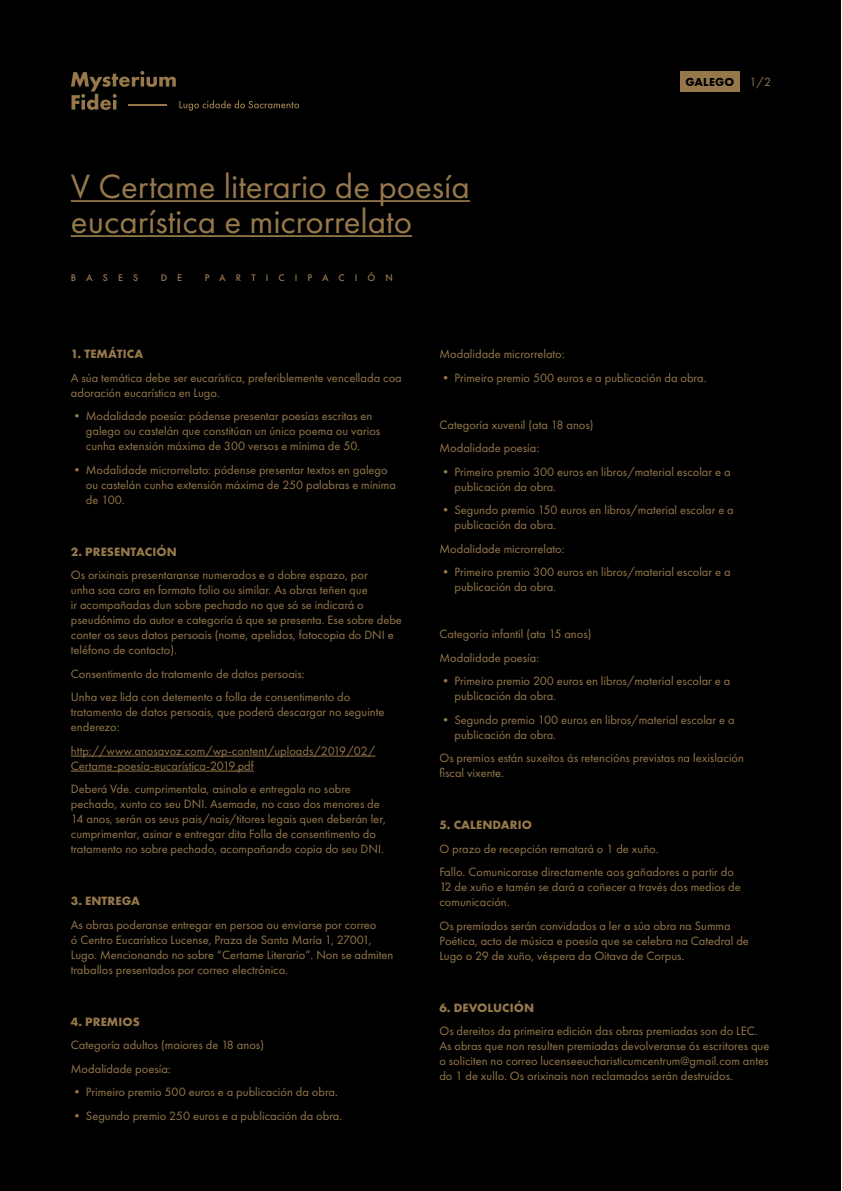
<style>
.page{position:relative;width:842px;height:1191px;background:#fff}
.page>*{position:absolute;margin:0;border:0;box-sizing:border-box;transform-origin:0 0}
.t1{font:35px/35px "Futura PT";color:#96784b}
.t2{font:12.5px/15px "Futura PT";color:#96784b}
.t3{font:700 12.5px "Futura PT";letter-spacing:.01em;color:#96784b}
.t4{font:700 12px "Futura PT";letter-spacing:.01em;color:#000}
.t5{font:500 10px "Futura PT";letter-spacing:1.01em;color:#96784b}
.s1{font-weight:400;font-size:12.5px;color:#96784b}
</style>
<div class="page">
<div style="left:0;top:0;width:841px;height:1190px;background:#000"></div>
<hr style="left:71px;top:756px;width:304px;height:1px;background:#96784b">
<hr style="left:71px;top:771px;width:183px;height:1px;background:#96784b">
<hr style="left:71px;top:200px;width:399px;height:2px;background:#96784b">
<hr style="left:71px;top:235px;width:341px;height:2px;background:#96784b">
<div style="left:680px;top:71px;width:60px;height:20px;background:#96784b"></div>
<svg style="left:71px;top:71px;width:228px;height:40px"></svg>
<h1 class="t1" style="left:71px;top:168px;width:401px">V Certame literario de poesía eucarística e microrrelato</h1>
<p class="t5" style="left:71px;top:271px;width:69px">BASES</p>
<p class="t5" style="left:161px;top:271px;width:23px">D E</p>
<p class="t5" style="left:205px;top:271px;width:190px">PARTICIPACIÓN</p>
<p class="t4" style="left:686px;top:74px;width:87px">GALEGO <span class="s1">1/2</span></p>
<p class="t3" style="left:71px;top:346px;width:74px">1. TEMÁTICA</p>
<p class="t2" style="left:71px;top:370px;width:332px">A súa temática debe ser eucarística, preferiblemente vencellada coa adoración eucarística en Lugo.</p>
<p class="t2" style="left:86px;top:408px;width:296px;text-indent:-15px">• Modalidade poesía: pódense presentar poesías escritas en galego ou castelán que constitúan un único poema ou varios cunha extensión máxima de 300 versos e mínima de 50.</p>
<p class="t2" style="left:86px;top:462px;width:312px;text-indent:-15px">• Modalidade microrrelato: pódense presentar textos en galego ou castelán cunha extensión máxima de 250 palabras e mínima de 100.</p>
<p class="t3" style="left:71px;top:543px;width:107px">2. PRESENTACIÓN</p>
<p class="t2" style="left:71px;top:567px;width:333px">Os orixinais presentaranse numerados e a dobre espazo, por<br>unha soa cara en formato folio ou similar. As obras teñen que<br>ir acompañadas dun sobre pechado no que só se indicará o pseudónimo do autor e categoría á que se presenta. Ese sobre debe conter os seus datos persoais (nome, apelidos, fotocopia do DNI e teléfono de contacto).</p>
<p class="t2" style="left:71px;top:662px;width:281px;line-height:23.5px">Consentimento do tratamento de datos persoais:<br>Unha vez lida con detemento a folla de consentimento do</p>
<p class="t2" style="left:71px;top:704px;width:315px">tratamento de datos persoais, que poderá descargar no seguinte enderezo:</p>
<p class="t2" style="left:71px;top:743px;width:306px">http://www.anosavoz.com/wp-content/uploads/2019/02/<br>Certame-poesía-eucarística-2019.pdf</p>
<p class="t2" style="left:71px;top:781px;width:316px">Deberá Vde. cumprimentala, asinala e entregala no sobre pechado, xunto co seu DNI. Asemade, no caso dos menores de 14 anos, serán os seus pais/nais/titores legais quen deberán ler, cumprimentar, asinar e entregar dita Folla de consentimento do tratamento no sobre pechado, acompañando copia do seu DNI.</p>
<p class="t3" style="left:71px;top:893px;width:71px">3. ENTREGA</p>
<p class="t2" style="left:71px;top:917px;width:324px">As obras poderanse entregar en persoa ou enviarse por correo<br>ó Centro Eucarístico Lucense, Praza de Santa María 1, 27001, Lugo. Mencionando no sobre “Certame Literario”. Non se admiten traballos presentados por correo electrónico.</p>
<p class="t3" style="left:71px;top:1013px;width:71px">4. PREMIOS</p>
<p class="t2" style="left:71px;top:1033px;width:195px;line-height:23.5px">Categoría adultos (maiores de 18 anos)<br>Modalidade poesía:</p>
<p class="t2" style="left:71px;top:1084px;width:269px">• Primeiro premio 500 euros e a publicación da obra.</p>
<p class="t2" style="left:71px;top:1108px;width:273px">• Segundo premio 250 euros e a publicación da obra.</p>
<p class="t2" style="left:439px;top:346px;width:127px">Modalidade microrrelato:</p>
<p class="t2" style="left:439px;top:370px;width:269px">• Primeiro premio 500 euros e a publicación da obra.</p>
<p class="t2" style="left:439px;top:413px;width:156px;line-height:23.5px">Categoría xuvenil (ata 18 anos)<br>Modalidade poesía:</p>
<p class="t2" style="left:454px;top:464px;width:278px;text-indent:-15px">• Primeiro premio 300 euros en libros/material escolar e a publicación da obra.</p>
<p class="t2" style="left:454px;top:502px;width:281px;text-indent:-15px">• Segundo premio 150 euros en libros/material escolar e a publicación da obra.</p>
<p class="t2" style="left:439px;top:541px;width:127px">Modalidade microrrelato:</p>
<p class="t2" style="left:454px;top:564px;width:278px;text-indent:-15px">• Primeiro premio 300 euros en libros/material escolar e a publicación da obra.</p>
<p class="t2" style="left:439px;top:622px;width:153px;line-height:23.5px">Categoría infantil (ata 15 anos)<br>Modalidade poesía:</p>
<p class="t2" style="left:454px;top:673px;width:277px;text-indent:-15px">• Primeiro premio 200 euros en libros/material escolar e a publicación da obra.</p>
<p class="t2" style="left:454px;top:712px;width:282px;text-indent:-15px">• Segundo premio 100 euros en libros/material escolar e a publicación da obra.</p>
<p class="t2" style="left:439px;top:750px;width:306px">Os premios están suxeitos ás retencións previstas na lexislación fiscal vixente.</p>
<p class="t3" style="left:439px;top:817px;width:94px">5. CALENDARIO</p>
<p class="t2" style="left:439px;top:837px;width:296px;line-height:23.5px">O prazo de recepción rematará o 1 de xuño.<br>Fallo. Comunicarase directamente aos gañadores a partir do</p>
<p class="t2" style="left:439px;top:879px;width:303px">12 de xuño e tamén se dará a coñecer a través dos medios de comunicación.</p>
<p class="t2" style="left:439px;top:918px;width:311px">Os premiados serán convidados a ler a súa obra na Summa<br>Poética, acto de música e poesía que se celebra na Catedral de<br>Lugo o 29 de xuño, véspera da Oitava de Corpus.</p>
<p class="t3" style="left:439px;top:999px;width:96px">6. DEVOLUCIÓN</p>
<p class="t2" style="left:439px;top:1023px;width:331px">Os dereitos da primeira edición das obras premiadas son do LEC.<br>As obras que non resulten premiadas devolveranse ós escritores que o soliciten no correo lucenseeucharisticumcentrum@gmail.com antes do 1 de xullo. Os orixinais non reclamados serán destruídos.</p>
</div>
